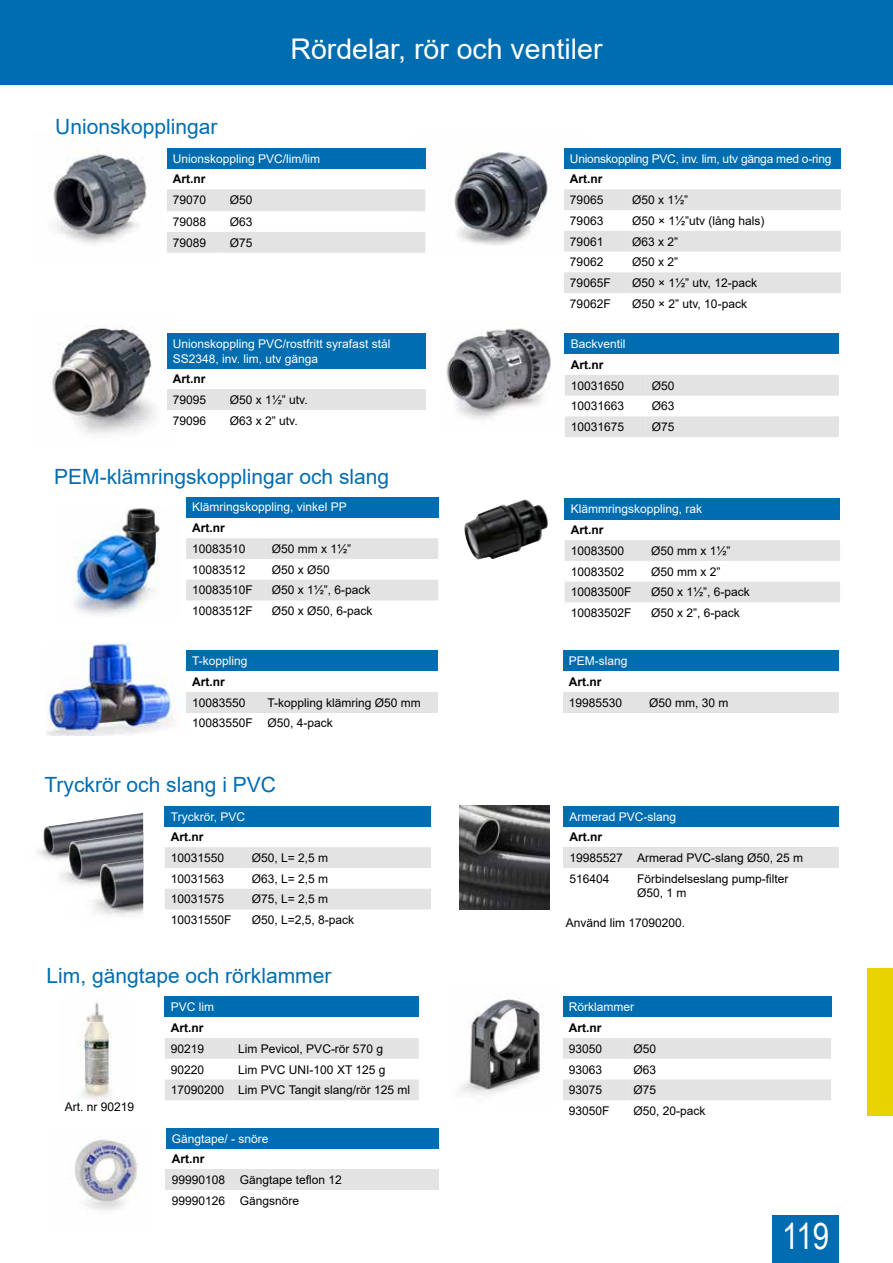
<style>
.page{position:relative;width:893px;height:1263px;background:#fff}
.page>*{position:absolute;margin:0;border:0;box-sizing:border-box;transform-origin:0 0}
.t1{font:36px "Arial Narrow";color:#fff}
.t2{font:28.5px "Arial";color:#fff}
.t3{font:21px "Arial";color:#006db1}
.t4{font:12px/20.7px "Arial";color:#000}
.t5{font:12px/14.4px "Arial";color:#fff}
.t6{font:700 12px "Arial";color:#000}
.t7{font:12px "Arial";letter-spacing:-.02em;color:#fff}
</style>
<div class="page">
<div style="left:0;top:0;width:893px;height:85px;background:#006db1"></div>
<div style="left:773px;top:1215px;width:66px;height:48px;background:#006db1"></div>
<img style="left:52px;top:326px;width:103px;height:107px">
<img style="left:461px;top:996px;width:83px;height:100px">
<img style="left:73px;top:507px;width:87px;height:108px">
<img style="left:446px;top:323px;width:119px;height:96px">
<img style="left:425px;top:148px;width:128px;height:97px">
<img style="left:50px;top:149px;width:97px;height:95px">
<img style="left:46px;top:642px;width:137px;height:94px">
<div style="left:167px;top:148px;width:258px;height:21px;background:#006db1"></div>
<svg style="left:167px;top:189px;width:258px;height:64px"></svg>
<div style="left:167px;top:333px;width:258px;height:36px;background:#006db1"></div>
<div style="left:167px;top:389px;width:57px;height:21px;background:#e3e3e3"></div>
<div style="left:224px;top:389px;width:201px;height:21px;background:#e3e3e3"></div>
<div style="left:564px;top:148px;width:277px;height:21px;background:#006db1"></div>
<svg style="left:564px;top:189px;width:277px;height:104px"></svg>
<div style="left:565px;top:333px;width:274px;height:21px;background:#006db1"></div>
<svg style="left:565px;top:375px;width:274px;height:62px"></svg>
<div style="left:165px;top:806px;width:266px;height:20px;background:#006db1"></div>
<svg style="left:165px;top:847px;width:266px;height:62px"></svg>
<div style="left:564px;top:806px;width:275px;height:20px;background:#006db1"></div>
<div style="left:564px;top:847px;width:67px;height:21px;background:#e3e3e3"></div>
<div style="left:631px;top:847px;width:208px;height:21px;background:#e3e3e3"></div>
<div style="left:563px;top:996px;width:268px;height:21px;background:#006db1"></div>
<svg style="left:563px;top:1038px;width:268px;height:62px"></svg>
<div style="left:166px;top:1128px;width:272px;height:20px;background:#006db1"></div>
<div style="left:166px;top:1169px;width:68px;height:21px;background:#e3e3e3"></div>
<div style="left:234px;top:1169px;width:204px;height:21px;background:#e3e3e3"></div>
<div style="left:165px;top:996px;width:254px;height:21px;background:#006db1"></div>
<svg style="left:165px;top:1038px;width:254px;height:62px"></svg>
<div style="left:563px;top:650px;width:275px;height:21px;background:#006db1"></div>
<div style="left:563px;top:692px;width:80px;height:21px;background:#e3e3e3"></div>
<div style="left:643px;top:692px;width:195px;height:21px;background:#e3e3e3"></div>
<div style="left:565px;top:498px;width:275px;height:21px;background:#006db1"></div>
<svg style="left:565px;top:540px;width:275px;height:62px"></svg>
<div style="left:186px;top:650px;width:251px;height:21px;background:#006db1"></div>
<div style="left:186px;top:692px;width:75px;height:21px;background:#e3e3e3"></div>
<div style="left:261px;top:692px;width:176px;height:21px;background:#e3e3e3"></div>
<div style="left:186px;top:497px;width:252px;height:20px;background:#006db1"></div>
<svg style="left:186px;top:538px;width:252px;height:62px"></svg>
<img style="left:460px;top:806px;width:89px;height:104px">
<img style="left:74px;top:1139px;width:64px;height:71px">
<img style="left:77px;top:1002px;width:35px;height:99px">
<img style="left:43px;top:813px;width:100px;height:18px">
<img style="left:37px;top:831px;width:106px;height:27px">
<img style="left:45px;top:858px;width:98px;height:58px">
<div style="left:867px;top:968px;width:26px;height:148px;background:#e8d300"></div>
<img style="left:464px;top:499px;width:84px;height:60px">
<h3 class="t3" style="left:55px;top:112px;width:164px">Unionskopplingar</h3>
<h2 class="t2" style="left:290px;top:30px;width:314px">Rördelar, rör och ventiler</h2>
<p class="t5" style="left:173px;top:151px;width:149px">Unionskoppling PVC/lim/lim</p>
<p class="t6" style="left:173px;top:171px;width:34px">Art.nr</p>
<p class="t4" style="left:173px;top:189px;width:35px">79070</p>
<p class="t4" style="left:230px;top:189px;width:24px">Ø50</p>
<p class="t4" style="left:173px;top:211px;width:35px">79088</p>
<p class="t4" style="left:230px;top:211px;width:24px">Ø63</p>
<p class="t4" style="left:173px;top:232px;width:35px">79089</p>
<p class="t4" style="left:230px;top:232px;width:24px">Ø75</p>
<p class="t5" style="left:173px;top:337px;width:219px">Unionskoppling PVC/rostfritt syrafast stål<br>SS2348, inv. lim, utv gänga</p>
<p class="t6" style="left:173px;top:371px;width:34px">Art.nr</p>
<p class="t4" style="left:173px;top:389px;width:35px">79095</p>
<p class="t4" style="left:230px;top:389px;width:79px">Ø50 x 1½” utv.</p>
<p class="t4" style="left:173px;top:410px;width:35px">79096</p>
<p class="t4" style="left:230px;top:410px;width:69px">Ø63 x 2” utv.</p>
<h3 class="t3" style="left:54px;top:462px;width:336px">PEM-klämringskopplingar och slang</h3>
<p class="t5" style="left:192px;top:500px;width:156px">Klämringskoppling, vinkel PP</p>
<p class="t6" style="left:192px;top:519px;width:34px">Art.nr</p>
<p class="t4" style="left:192px;top:538px;width:55px">10083510</p>
<p class="t4" style="left:272px;top:538px;width:81px">Ø50 mm x 1½”</p>
<p class="t4" style="left:192px;top:559px;width:55px">10083512</p>
<p class="t4" style="left:272px;top:559px;width:60px">Ø50 x Ø50</p>
<p class="t4" style="left:192px;top:580px;width:62px">10083510F</p>
<p class="t4" style="left:272px;top:580px;width:100px">Ø50 x 1½”, 6-pack</p>
<p class="t4" style="left:192px;top:600px;width:62px">10083512F</p>
<p class="t4" style="left:272px;top:600px;width:102px">Ø50 x Ø50, 6-pack</p>
<p class="t5" style="left:192px;top:654px;width:57px">T-koppling</p>
<p class="t6" style="left:192px;top:673px;width:34px">Art.nr</p>
<p class="t4" style="left:192px;top:692px;width:55px">10083550</p>
<p class="t4" style="left:192px;top:692px;width:230px;text-indent:75px">T-koppling klämring Ø50 mm<br>10083550F Ø50, 4-pack</p>
<h3 class="t3" style="left:45px;top:770px;width:233px">Tryckrör och slang i PVC</h3>
<p class="t5" style="left:171px;top:809px;width:76px">Tryckrör, PVC</p>
<p class="t6" style="left:171px;top:828px;width:34px">Art.nr</p>
<p class="t4" style="left:171px;top:847px;width:55px">10031550</p>
<p class="t4" style="left:252px;top:847px;width:78px">Ø50, L= 2,5 m</p>
<p class="t4" style="left:171px;top:868px;width:55px">10031563</p>
<p class="t4" style="left:252px;top:868px;width:78px">Ø63, L= 2,5 m</p>
<p class="t4" style="left:171px;top:889px;width:55px">10031575</p>
<p class="t4" style="left:252px;top:889px;width:78px">Ø75, L= 2,5 m</p>
<p class="t4" style="left:171px;top:909px;width:62px">10031550F</p>
<p class="t4" style="left:252px;top:909px;width:104px">Ø50, L=2,5, 8-pack</p>
<h3 class="t3" style="left:47px;top:961px;width:286px">Lim, gängtape och rörklammer</h3>
<p class="t4" style="left:65px;top:1096px;width:71px">Art. nr 90219</p>
<p class="t5" style="left:171px;top:1000px;width:45px">PVC lim</p>
<p class="t6" style="left:171px;top:1019px;width:34px">Art.nr</p>
<p class="t4" style="left:171px;top:1038px;width:35px">90219</p>
<p class="t4" style="left:238px;top:1038px;width:146px">Lim Pevicol, PVC-rör 570 g</p>
<p class="t4" style="left:171px;top:1059px;width:35px">90220</p>
<p class="t4" style="left:171px;top:1059px;width:241px;text-indent:68px">Lim PVC UNI-100 XT 125 g<br>17090200 Lim PVC Tangit slang/rör 125 ml</p>
<p class="t5" style="left:172px;top:1131px;width:98px">Gängtape/ - snöre</p>
<p class="t6" style="left:172px;top:1151px;width:34px">Art.nr</p>
<p class="t4" style="left:172px;top:1169px;width:172px">99990108 Gängtape teflon 12<br>99990126 Gängsnöre</p>
<p class="t7" style="left:570px;top:150px;width:263px">Unionskoppling PVC, inv. lim, utv gänga med o-ring</p>
<p class="t6" style="left:570px;top:171px;width:34px">Art.nr</p>
<p class="t4" style="left:570px;top:189px;width:35px">79065</p>
<p class="t4" style="left:632px;top:189px;width:58px">Ø50 x 1½”</p>
<p class="t4" style="left:570px;top:210px;width:35px">79063</p>
<p class="t4" style="left:632px;top:210px;width:134px">Ø50 × 1½”utv (lång hals)</p>
<p class="t4" style="left:570px;top:231px;width:35px">79061</p>
<p class="t4" style="left:632px;top:231px;width:48px">Ø63 x 2”</p>
<p class="t4" style="left:570px;top:252px;width:35px">79062</p>
<p class="t4" style="left:632px;top:252px;width:48px">Ø50 x 2”</p>
<p class="t4" style="left:570px;top:272px;width:42px">79065F</p>
<p class="t4" style="left:632px;top:272px;width:126px">Ø50 × 1½” utv, 12-pack</p>
<p class="t4" style="left:570px;top:293px;width:42px">79062F</p>
<p class="t4" style="left:632px;top:293px;width:116px">Ø50 × 2” utv, 10-pack</p>
<p class="t5" style="left:571px;top:337px;width:56px">Backventil</p>
<p class="t6" style="left:571px;top:356px;width:34px">Art.nr</p>
<p class="t4" style="left:571px;top:375px;width:55px">10031650</p>
<p class="t4" style="left:652px;top:375px;width:24px">Ø50</p>
<p class="t4" style="left:571px;top:396px;width:55px">10031663</p>
<p class="t4" style="left:652px;top:396px;width:24px">Ø63</p>
<p class="t4" style="left:571px;top:416px;width:55px">10031675</p>
<p class="t4" style="left:652px;top:416px;width:24px">Ø75</p>
<p class="t5" style="left:571px;top:501px;width:133px">Klämmringskoppling, rak</p>
<p class="t6" style="left:571px;top:521px;width:34px">Art.nr</p>
<p class="t4" style="left:571px;top:540px;width:55px">10083500</p>
<p class="t4" style="left:651px;top:540px;width:81px">Ø50 mm x 1½”</p>
<p class="t4" style="left:571px;top:561px;width:55px">10083502</p>
<p class="t4" style="left:651px;top:561px;width:71px">Ø50 mm x 2”</p>
<p class="t4" style="left:571px;top:582px;width:62px">10083500F</p>
<p class="t4" style="left:651px;top:582px;width:100px">Ø50 x 1½”, 6-pack</p>
<p class="t4" style="left:571px;top:602px;width:62px">10083502F</p>
<p class="t4" style="left:651px;top:602px;width:90px">Ø50 x 2”, 6-pack</p>
<p class="t5" style="left:569px;top:654px;width:60px">PEM-slang</p>
<p class="t6" style="left:569px;top:673px;width:34px">Art.nr</p>
<p class="t4" style="left:569px;top:692px;width:55px">19985530</p>
<p class="t4" style="left:649px;top:692px;width:81px">Ø50 mm, 30 m</p>
<p class="t5" style="left:570px;top:809px;width:108px">Armerad PVC-slang</p>
<p class="t6" style="left:570px;top:828px;width:34px">Art.nr</p>
<p class="t4" style="left:570px;top:847px;width:235px">19985527 Armerad PVC-slang Ø50, 25 m<br>516404</p>
<p class="t4" style="left:637px;top:871px;width:153px;line-height:14.4px">Förbindelseslang pump-filter<br>Ø50, 1 m</p>
<p class="t4" style="left:566px;top:912px;width:121px">Använd lim 17090200.</p>
<p class="t5" style="left:569px;top:1000px;width:67px">Rörklammer</p>
<p class="t6" style="left:569px;top:1019px;width:34px">Art.nr</p>
<p class="t4" style="left:569px;top:1038px;width:35px">93050</p>
<p class="t4" style="left:633px;top:1038px;width:24px">Ø50</p>
<p class="t4" style="left:569px;top:1059px;width:35px">93063</p>
<p class="t4" style="left:633px;top:1059px;width:24px">Ø63</p>
<p class="t4" style="left:569px;top:1079px;width:35px">93075</p>
<p class="t4" style="left:633px;top:1079px;width:24px">Ø75</p>
<p class="t4" style="left:569px;top:1100px;width:42px">93050F</p>
<p class="t4" style="left:633px;top:1100px;width:74px">Ø50, 20-pack</p>
<h1 class="t1" style="left:782px;top:1210px;width:49px">119</h1>
</div>
